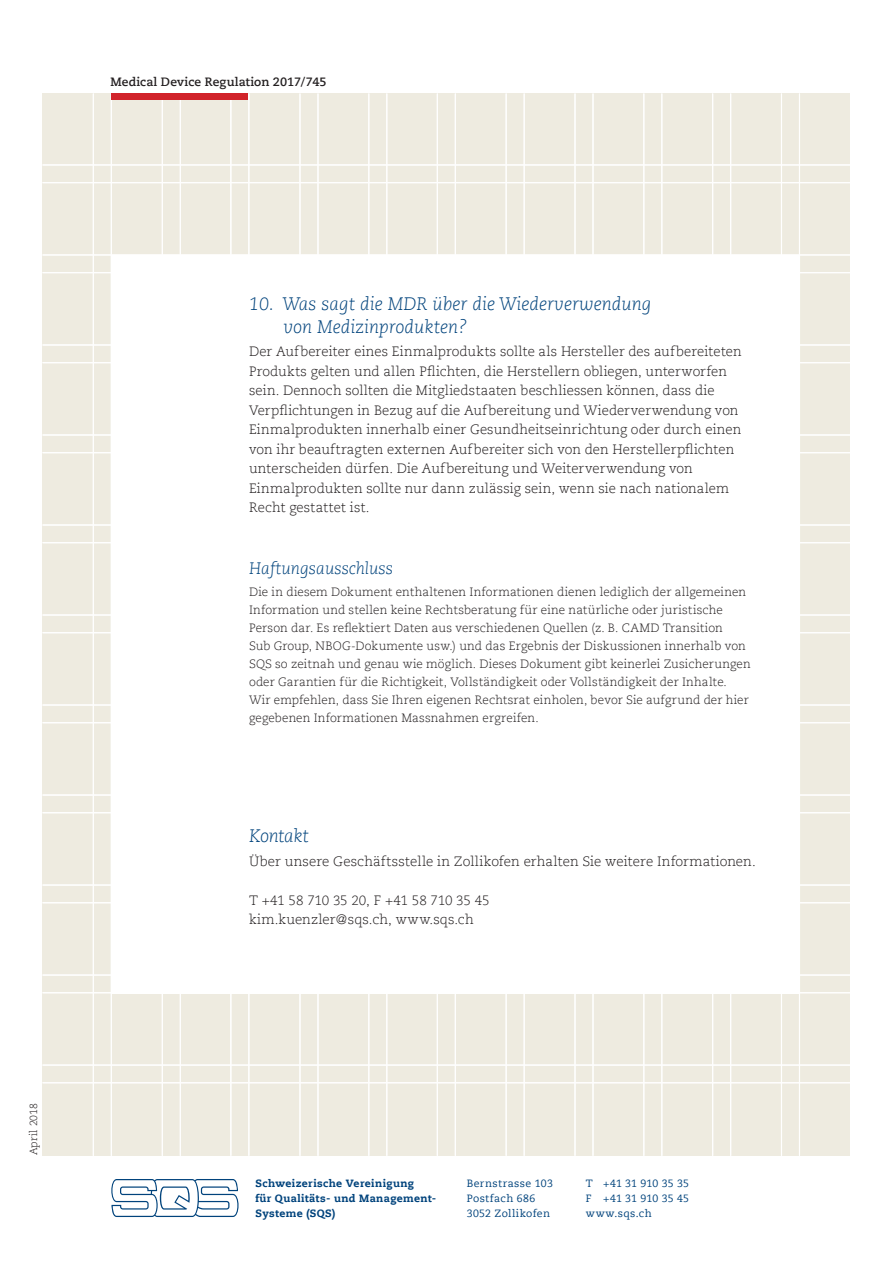
<style>
.page{position:relative;width:893px;height:1263px;background:#fff}
.page>*{position:absolute;margin:0;border:0;box-sizing:border-box;transform-origin:0 0}
.Blaue_Untertitel{font:italic 300 18px "Caecilia Com 46";color:#01437c}
.Blaue_Untertitel-2{font:italic 300 16.5px "Caecilia Com 46";color:#01437c}
.Lauftext{font:300 13.5px/19.5px "Caecilia Com 45";letter-spacing:.005em;color:#231f20}
.Lauftext-2{font:300 13.5px "Caecilia Com 45";letter-spacing:-.02em;color:#231f20}
.Lauftext-3{font:300 12px/18px "Caecilia Com 45";letter-spacing:.01em;color:#231f20}
.t1{font:700 12px "Caecilia Com 75";letter-spacing:.01em;color:#231f20}
.t2{font:10.5px "Caecilia Com 55 Roman";letter-spacing:.035em;color:#01437c}
.t3{font:800 10.5px/15.1px "Caecilia Com 85";letter-spacing:.035em;color:#01437c}
.t4{font:300 10.5px "Caecilia Com 45";letter-spacing:.01em;color:#231f20}
.s1{color:#fff}
</style>
<div class="page">
<div style="left:43px;top:93px;width:807px;height:1062px;background:#eeebe0"></div>
<hr style="left:43px;top:254px;width:807px;height:2px;background:#fff">
<hr style="left:43px;top:434px;width:807px;height:2px;background:#fff">
<hr style="left:43px;top:524px;width:807px;height:2px;background:#fff">
<hr style="left:43px;top:614px;width:807px;height:2px;background:#fff">
<hr style="left:43px;top:704px;width:807px;height:2px;background:#fff">
<hr style="left:43px;top:794px;width:807px;height:2px;background:#fff">
<hr style="left:43px;top:884px;width:807px;height:2px;background:#fff">
<hr style="left:43px;top:974px;width:807px;height:2px;background:#fff">
<hr style="left:43px;top:1064px;width:807px;height:2px;background:#fff">
<hr style="left:43px;top:164px;width:807px;height:2px;background:#fff">
<hr style="left:43px;top:344px;width:807px;height:2px;background:#fff">
<hr style="left:93px;top:93px;width:1px;height:1063px;background:#fff">
<hr style="left:111px;top:93px;width:1px;height:1063px;background:#fff">
<hr style="left:162px;top:93px;width:1px;height:1063px;background:#fff">
<hr style="left:180px;top:93px;width:1px;height:1063px;background:#fff">
<hr style="left:230px;top:93px;width:1px;height:1063px;background:#fff">
<hr style="left:248px;top:93px;width:1px;height:1063px;background:#fff">
<hr style="left:299px;top:93px;width:2px;height:1063px;background:#fff">
<hr style="left:317px;top:93px;width:2px;height:1063px;background:#fff">
<hr style="left:368px;top:93px;width:1px;height:1063px;background:#fff">
<hr style="left:386px;top:93px;width:1px;height:1063px;background:#fff">
<hr style="left:437px;top:93px;width:1px;height:1063px;background:#fff">
<hr style="left:455px;top:93px;width:1px;height:1063px;background:#fff">
<hr style="left:506px;top:93px;width:1px;height:1063px;background:#fff">
<hr style="left:524px;top:93px;width:1px;height:1063px;background:#fff">
<hr style="left:574px;top:93px;width:2px;height:1063px;background:#fff">
<hr style="left:592px;top:93px;width:2px;height:1063px;background:#fff">
<hr style="left:643px;top:93px;width:1px;height:1063px;background:#fff">
<hr style="left:661px;top:93px;width:1px;height:1063px;background:#fff">
<hr style="left:712px;top:93px;width:1px;height:1063px;background:#fff">
<hr style="left:730px;top:93px;width:1px;height:1063px;background:#fff">
<hr style="left:781px;top:93px;width:1px;height:1063px;background:#fff">
<hr style="left:799px;top:93px;width:1px;height:1063px;background:#fff">
<hr style="left:43px;top:182px;width:807px;height:1px;background:#fff">
<hr style="left:43px;top:452px;width:807px;height:1px;background:#fff">
<hr style="left:43px;top:542px;width:807px;height:1px;background:#fff">
<hr style="left:43px;top:632px;width:807px;height:1px;background:#fff">
<hr style="left:43px;top:722px;width:807px;height:1px;background:#fff">
<hr style="left:43px;top:812px;width:807px;height:1px;background:#fff">
<hr style="left:43px;top:902px;width:807px;height:1px;background:#fff">
<hr style="left:43px;top:992px;width:807px;height:1px;background:#fff">
<hr style="left:43px;top:1082px;width:807px;height:1px;background:#fff">
<hr style="left:43px;top:272px;width:807px;height:1px;background:#fff">
<hr style="left:43px;top:362px;width:807px;height:1px;background:#fff">
<div style="left:111px;top:255px;width:689px;height:738px;background:#fff"></div>
<svg style="left:111px;top:1179px;width:128px;height:38px"></svg>
<div style="left:111px;top:93px;width:136px;height:7px;background:#d1232a"></div>
<p class="t1" style="left:111px;top:73px;width:217px">Medical Device Regulation 2017/745</p>
<p class="t4" style="left:27px;top:1155px;width:54px;rotate:-90deg">April 2018</p>
<p class="Blaue_Untertitel" style="left:249px;top:293px;width:404px">10. Was sagt die MDR über die Wiederverwendung</p>
<p class="Blaue_Untertitel" style="left:249px;top:315px;width:220px"><span class="s1">10.</span> von Medizinprodukten?</p>
<p class="Lauftext" style="left:249px;top:342px;width:494px">Der Aufbereiter eines Einmalprodukts sollte als Hersteller des aufbereiteten Produkts gelten und allen Pflichten, die Herstellern obliegen, unterworfen sein. Dennoch sollten die Mitgliedstaaten beschliessen können, dass die Verpflichtungen in Bezug auf die Aufbereitung und Wiederverwendung von Einmalprodukten innerhalb einer Gesundheitseinrichtung oder durch einen von ihr beauftragten externen Aufbereiter sich von den Herstellerpflichten unterscheiden dürfen. Die Aufbereitung und Weiterverwendung von Einmalprodukten sollte nur dann zulässig sein, wenn sie nach nationalem Recht gestattet ist.</p>
<p class="Blaue_Untertitel-2" style="left:249px;top:558px;width:146px">Haftungsausschluss</p>
<p class="Lauftext-3" style="left:249px;top:583px;width:503px">Die in diesem Dokument enthaltenen Informationen dienen lediglich der allgemeinen Information und stellen keine Rechtsberatung für eine natürliche oder juristische Person dar. Es reflektiert Daten aus verschiedenen Quellen (z. B. CAMD Transition<br>Sub Group, NBOG-Dokumente usw.) und das Ergebnis der Diskussionen innerhalb von SQS so zeitnah und genau wie möglich. Dieses Dokument gibt keinerlei Zusicherungen oder Garantien für die Richtigkeit, Vollständigkeit oder Vollständigkeit der Inhalte.<br>Wir empfehlen, dass Sie Ihren eigenen Rechtsrat einholen, bevor Sie aufgrund der hier gegebenen Informationen Massnahmen ergreifen.</p>
<p class="Blaue_Untertitel" style="left:249px;top:825px;width:61px">Kontakt</p>
<p class="Lauftext" style="left:249px;top:851px;width:508px">Über unsere Geschäftsstelle in Zollikofen erhalten Sie weitere Informationen.</p>
<p class="Lauftext-2" style="left:249px;top:891px;width:242px">T +41 58 710 35 20, F +41 58 710 35 45</p>
<p class="Lauftext" style="left:249px;top:910px;width:226px">kim.kuenzler@sqs.ch, www.sqs.ch</p>
<p class="t3" style="left:255px;top:1175px;width:182px">Schweizerische Vereinigung<br>für Qualitäts- und Management-</p>
<p class="t3" style="left:255px;top:1205px;width:81px">Systeme (SQS)</p>
<p class="t2" style="left:467px;top:1176px;width:88px">Bernstrasse 103</p>
<p class="t2" style="left:586px;top:1176px;width:105px">T +41 31 910 35 35</p>
<p class="t2" style="left:467px;top:1191px;width:70px">Postfach 686</p>
<p class="t2" style="left:586px;top:1191px;width:105px">F +41 31 910 35 45</p>
<p class="t2" style="left:467px;top:1206px;width:85px">3052 Zollikofen</p>
<p class="t2" style="left:586px;top:1206px;width:68px">www.sqs.ch</p>
</div>
